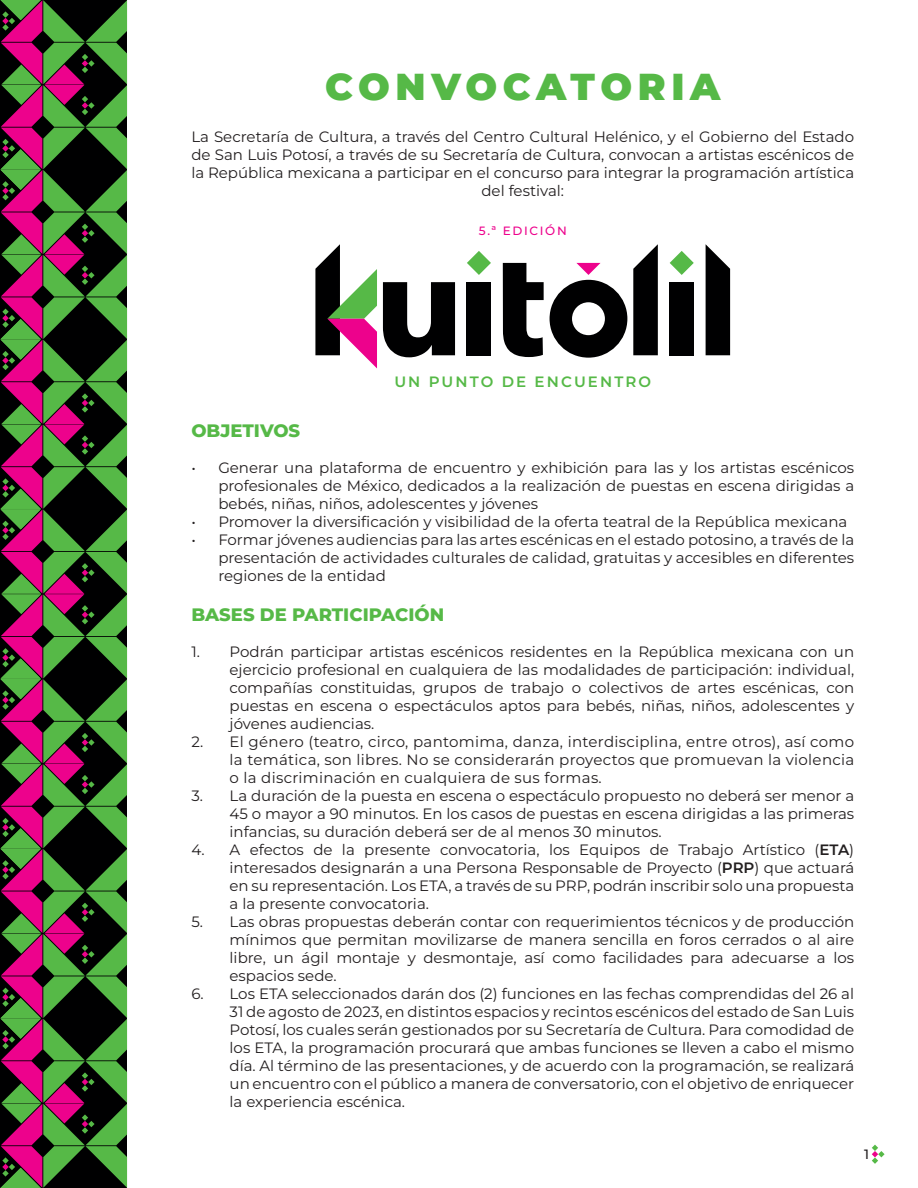
<style>
.page{position:relative;width:918px;height:1188px;background:#fff}
.page>*{position:absolute;margin:0;border:0;box-sizing:border-box;transform-origin:0 0}
.t1{font:900 37.5px "Montserrat";letter-spacing:.15em;color:#56b947}
.t2{font:800 18px "Montserrat";color:#56b947}
.t3{font:15px/18px "Montserrat";color:#231f20;text-align:justify}
.t4{font:600 15px "Montserrat";letter-spacing:.14em;color:#56b947}
.t5{font:500 13.5px "Montserrat";color:#231f20}
.t6{font:500 12px "Montserrat";letter-spacing:.14em;color:#ed028c}
.s1{font-weight:600}
</style>
<div class="page">
<svg style="left:0;top:0;width:127px;height:1188px;background:#4d4736"></svg>
<svg style="left:383px;top:282px;width:72px;height:75px"></svg>
<div style="left:467px;top:282px;width:24px;height:73px;background:#000001"></div>
<svg style="left:503px;top:263px;width:41px;height:94px"></svg>
<div style="left:670px;top:282px;width:24px;height:73px;background:#000001"></div>
<svg style="left:706px;top:244px;width:24px;height:111px;background:#1d1d1d"></svg>
<svg style="left:633px;top:244px;width:25px;height:111px;background:#202021"></svg>
<svg style="left:315px;top:244px;width:62px;height:124px"></svg>
<svg style="left:670px;top:251px;width:24px;height:24px"></svg>
<svg style="left:550px;top:263px;width:77px;height:95px"></svg>
<svg style="left:467px;top:251px;width:24px;height:24px"></svg>
<svg style="left:872px;top:1145px;width:13px;height:19px"></svg>
<h1 class="t1" style="left:325px;top:62px;width:397px">CONVOCATORIA</h1>
<p class="t3" style="left:191px;top:127px;width:664px;text-align:center">La Secretaría de Cultura, a través del Centro Cultural Helénico, y el Gobierno del Estado de San Luis Potosí, a través de su Secretaría de Cultura, convocan a artistas escénicos de la República mexicana a participar en el concurso para integrar la programación artística del festival:</p>
<p class="t6" style="left:479px;top:223px;width:89px">5.ª EDICIÓN</p>
<p class="t4" style="left:394px;top:372px;width:258px">UN PUNTO DE ENCUENTRO</p>
<p class="t2" style="left:191px;top:419px;width:110px">OBJETIVOS</p>
<p class="t3" style="left:218px;top:458px;width:637px;text-indent:-27px">• Generar una plataforma de encuentro y exhibición para las y los artistas escénicos profesionales de México, dedicados a la realización de puestas en escena dirigidas a bebés, niñas, niños, adolescentes y jóvenes</p>
<p class="t3" style="left:191px;top:512px;width:658px">• Promover la diversificación y visibilidad de la oferta teatral de la República mexicana</p>
<p class="t3" style="left:218px;top:530px;width:637px;text-indent:-27px">• Formar jóvenes audiencias para las artes escénicas en el estado potosino, a través de la presentación de actividades culturales de calidad, gratuitas y accesibles en diferentes regiones de la entidad</p>
<p class="t2" style="left:191px;top:602px;width:255px">BASES DE PARTICIPACIÓN</p>
<p class="t3" style="left:230px;top:642px;width:626px;text-indent:-38px">1. Podrán participar artistas escénicos residentes en la República mexicana con un ejercicio profesional en cualquiera de las modalidades de participación: individual, compañías constituidas, grupos de trabajo o colectivos de artes escénicas, con puestas en escena o espectáculos aptos para bebés, niñas, niños, adolescentes y jóvenes audiencias.</p>
<p class="t3" style="left:230px;top:732px;width:626px;text-indent:-38px">2. El género (teatro, circo, pantomima, danza, interdisciplina, entre otros), así como la temática, son libres. No se considerarán proyectos que promuevan la violencia o la discriminación en cualquiera de sus formas.</p>
<p class="t3" style="left:230px;top:786px;width:626px;text-indent:-38px">3. La duración de la puesta en escena o espectáculo propuesto no deberá ser menor a 45 o mayor a 90 minutos. En los casos de puestas en escena dirigidas a las primeras infancias, su duración deberá ser de al menos 30 minutos.</p>
<p class="t3" style="left:230px;top:840px;width:626px;text-indent:-38px">4. A efectos de la presente convocatoria, los Equipos de Trabajo Artístico (<span class="s1">ETA</span>) interesados designarán a una Persona Responsable de Proyecto (<span class="s1">PRP</span>) que actuará en su representación. Los ETA, a través de su PRP, podrán inscribir solo una propuesta a la presente convocatoria.</p>
<p class="t3" style="left:230px;top:912px;width:626px;text-indent:-38px">5. Las obras propuestas deberán contar con requerimientos técnicos y de producción mínimos que permitan movilizarse de manera sencilla en foros cerrados o al aire libre, un ágil montaje y desmontaje, así como facilidades para adecuarse a los espacios sede.</p>
<p class="t3" style="left:230px;top:984px;width:626px;text-indent:-38px">6. Los ETA seleccionados darán dos (2) funciones en las fechas comprendidas del 26 al 31 de agosto de 2023, en distintos espacios y recintos escénicos del estado de San Luis Potosí, los cuales serán gestionados por su Secretaría de Cultura. Para comodidad de los ETA, la programación procurará que ambas funciones se lleven a cabo el mismo día. Al término de las presentaciones, y de acuerdo con la programación, se realizará un encuentro con el público a manera de conversatorio, con el objetivo de enriquecer la experiencia escénica.</p>
<p class="t5" style="left:864px;top:1145px;width:6px">1</p>
</div>
